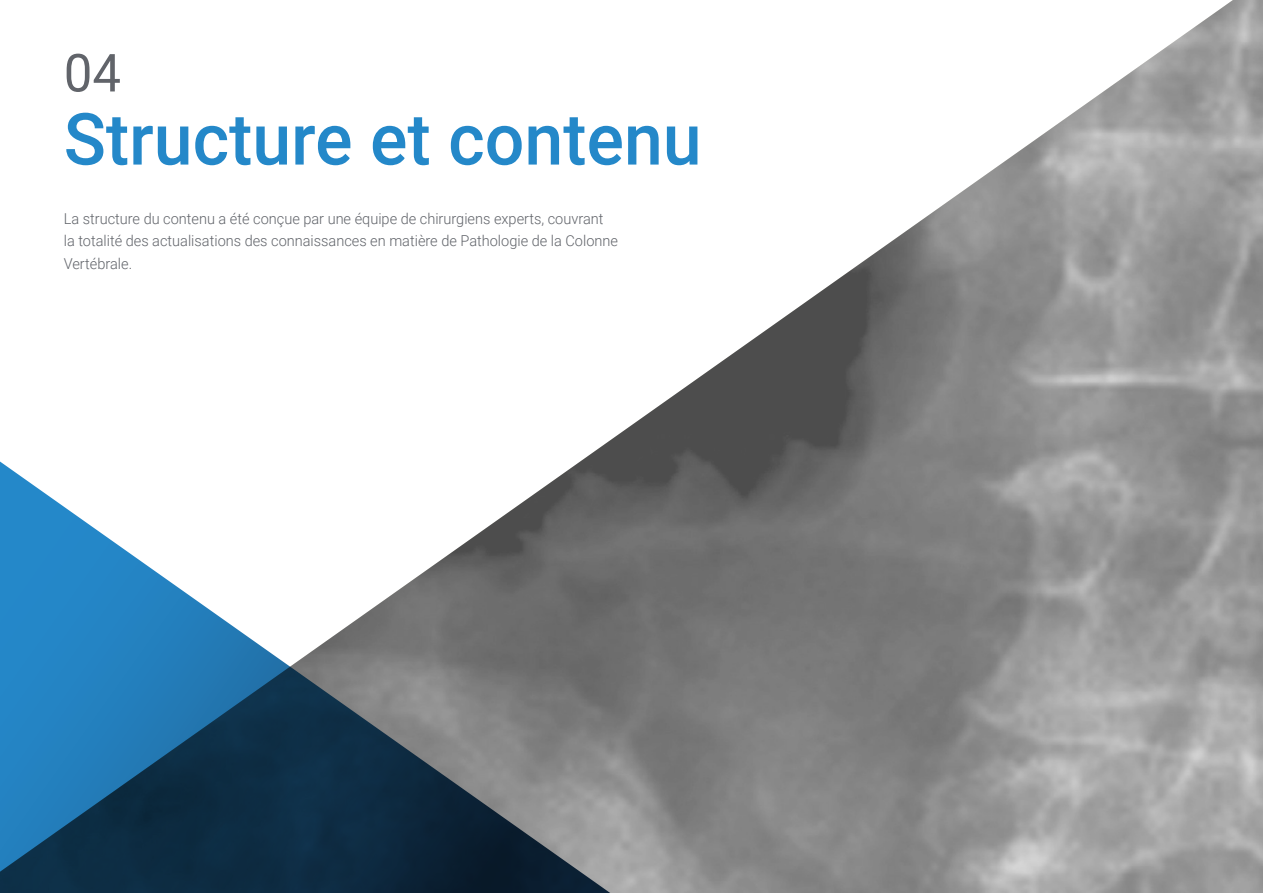
<style>
.page{position:relative;width:1263px;height:893px;background:#fff}
.page>*{position:absolute;margin:0;border:0;box-sizing:border-box;transform-origin:0 0}
.t1{font:500 72px "Roboto";color:#2488c9}
.t2{font:52.5px "Roboto";color:#61646a}
.t3{font:300 15px/22.5px "Roboto";color:#61646a}
</style>
<div class="page">
<img style="left:602px;top:0;width:661px;height:893px">
<svg style="left:0;top:446px;width:640px;height:447px"></svg>
<h2 class="t2" style="left:64px;top:36px;width:59px">04</h2>
<h1 class="t1" style="left:64px;top:89px;width:639px">Structure et contenu</h1>
<p class="t3" style="left:64px;top:207px;width:556px">La structure du contenu a été conçue par une équipe de chirurgiens experts, couvrant la totalité des actualisations des connaissances en matière de Pathologie de la Colonne<br>Vertébrale.</p>
</div>
